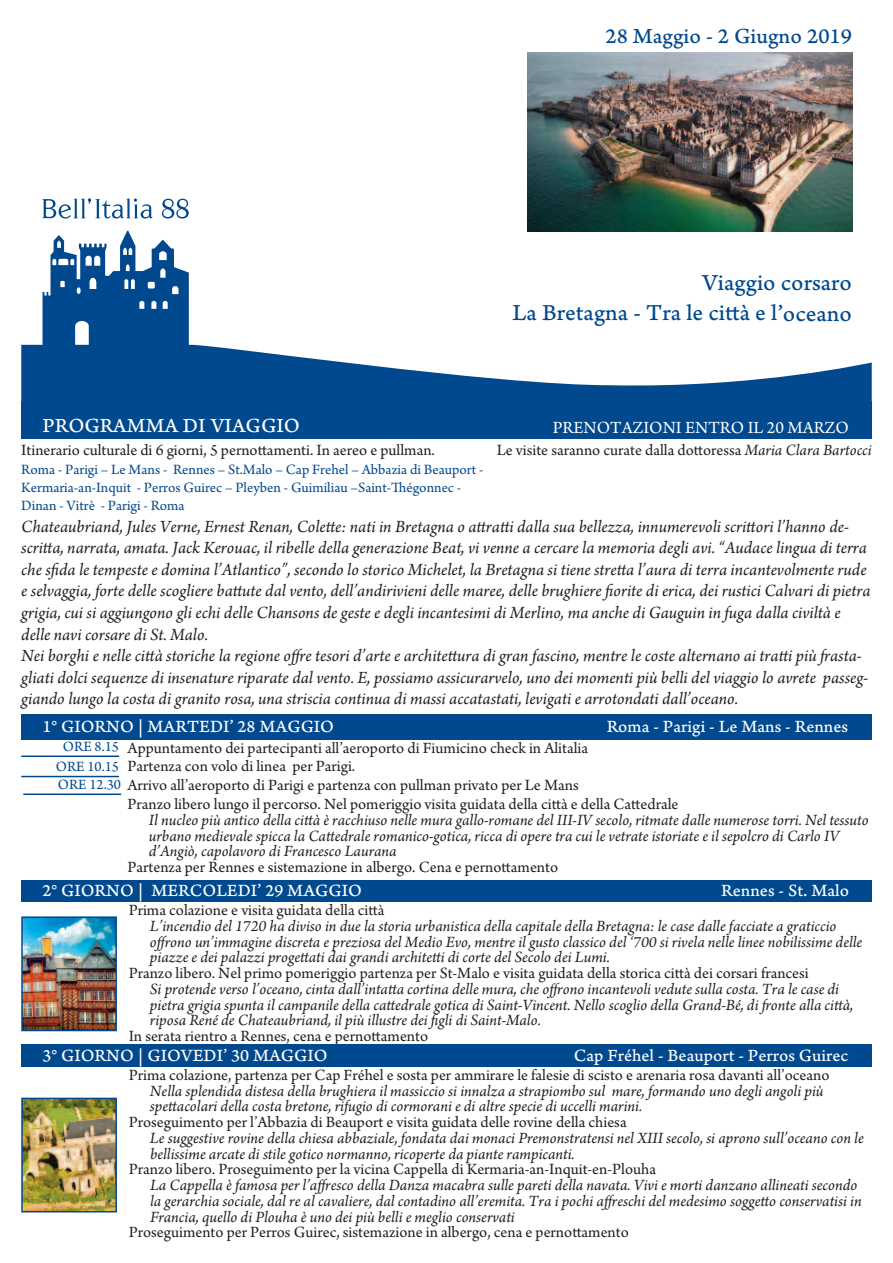
<style>
.page{position:relative;width:893px;height:1263px;background:#fff}
.page>*{position:absolute;margin:0;border:0;box-sizing:border-box;transform-origin:0 0}
.t1{font:24px/30.6px "Arno Pro Caption";color:#01498e;text-align:right}
.t2{font:22.5px "Arno Pro Caption";color:#01498e}
.t3{font:21px "Arno Pro Caption";color:#fff}
.t4{font:italic 18px/21.6px "Arno Pro";color:#231f20}
.t5{font:18px "Arno Pro Caption";color:#fff}
.t6{font:18px "Arno Pro";color:#fff}
.t7{font:italic 16.5px/15.8px "Arno Pro";color:#231f20}
.t8{font:16.5px "Arno Pro";color:#231f20}
.t9{font:15px/18px "Arno Pro";color:#01498e}
.s1{font-style:italic}
.s2{font-size:15px;color:#01498e}
</style>
<div class="page">
<svg style="left:21px;top:198px;width:851px;height:203px"></svg>
<img style="left:527px;top:52px;width:325px;height:180px">
<div style="left:21px;top:401px;width:851px;height:38px;background:#01498e"></div>
<div style="left:21px;top:715px;width:851px;height:25px;background:#01498e"></div>
<hr style="left:23px;top:793px;width:98px;height:2px;background:#01498e">
<hr style="left:21px;top:755px;width:98px;height:2px;background:#01498e">
<hr style="left:21px;top:776px;width:98px;height:1px;background:#01498e">
<div style="left:21px;top:880px;width:851px;height:22px;background:#01498e"></div>
<img style="left:24px;top:919px;width:90px;height:109px">
<div style="left:21px;top:916px;width:96px;height:115px;border:2px solid #01498e"></div>
<div style="left:21px;top:1044px;width:851px;height:23px;background:#01498e"></div>
<img style="left:24px;top:1101px;width:90px;height:108px">
<div style="left:21px;top:1098px;width:96px;height:114px;border:2px solid #01498e"></div>
<h2 class="t2" style="left:605px;top:28px;width:248px">28 Maggio - 2 Giugno 2019</h2>
<h1 class="t1" style="left:512px;top:269px;width:341px">Viaggio corsaro<br>La Bretagna - Tra le città e l’oceano</h1>
<p class="t3" style="left:43px;top:418px;width:259px">PROGRAMMA DI VIAGGIO</p>
<p class="t8" style="left:21px;top:444px;width:415px">Itinerario culturale di 6 giorni, 5 pernottamenti. In aereo e pullman.</p>
<p class="t9" style="left:21px;top:462px;width:464px">Roma - Parigi – Le Mans - Rennes – St.Malo – Cap Frehel – Abbazia di Beauport -<br>Kermaria-an-Inquit - Perros Guirec – Pleyben - Guimiliau –Saint-Thégonnec -<br>Dinan - Vitrè - Parigi - Roma</p>
<p class="t6" style="left:553px;top:421px;width:298px">PRENOTAZIONI ENTRO IL 20 MARZO</p>
<p class="t8" style="left:497px;top:444px;width:376px">Le visite saranno curate dalla dottoressa <span class="s1">Maria Clara Bartocci</span></p>
<p class="t4" style="left:21px;top:517px;width:851px">Chateaubriand, Jules Verne, Ernest Renan, Colette: nati in Bretagna o attratti dalla sua bellezza, innumerevoli scrittori l’hanno de&shy;scritta, narrata, amata. Jack Kerouac, il ribelle della generazione Beat, vi venne a cercare la memoria degli avi. “Audace lingua di terra che sfida le tempeste e domina l’Atlantico”, secondo lo storico Michelet, la Bretagna si tiene stretta l’aura di terra incantevolmente rude e selvaggia, forte delle scogliere battute dal vento, dell’andirivieni delle maree, delle brughiere fiorite di erica, dei rustici Calvari di pietra grigia, cui si aggiungono gli echi delle Chansons de geste e degli incantesimi di Merlino, ma anche di Gauguin in fuga dalla civiltà e delle navi corsare di St. Malo.<br>Nei borghi e nelle città storiche la regione offre tesori d’arte e architettura di gran fascino, mentre le coste alternano ai tratti più frasta&shy;gliati dolci sequenze di insenature riparate dal vento. E, possiamo assicurarvelo, uno dei momenti più belli del viaggio lo avrete passeg&shy;giando lungo la costa di granito rosa, una striscia continua di massi accatastati, levigati e arrotondati dall’oceano.</p>
<p class="t5" style="left:43px;top:720px;width:293px">1° GIORNO | MARTEDI’ 28 MAGGIO</p>
<p class="t5" style="left:607px;top:720px;width:243px">Roma - Parigi - Le Mans - Rennes</p>
<p class="t9" style="left:63px;top:739px;width:58px">ORE 8.15</p>
<p class="t9" style="left:56px;top:759px;width:65px">ORE 10.15</p>
<p class="t8" style="left:128px;top:742px;width:462px">Appuntamento dei partecipanti all’aeroporto di Fiumicino check in Alitalia</p>
<p class="t8" style="left:128px;top:760px;width:229px">Partenza con volo di linea per Parigi.</p>
<p class="t8" style="left:58px;top:779px;width:522px"><span class="s2">ORE 12.30</span> Arrivo all’aeroporto di Parigi e partenza con pullman privato per Le Mans</p>
<p class="t8" style="left:128px;top:798px;width:552px">Pranzo libero lungo il percorso. Nel pomeriggio visita guidata della città e della Cattedrale</p>
<p class="t7" style="left:149px;top:813px;width:721px">Il nucleo più antico della città è racchiuso nelle mura gallo-romane del III-IV secolo, ritmate dalle numerose torri. Nel tessuto urbano medievale spicca la Cattedrale romanico-gotica, ricca di opere tra cui le vetrate istoriate e il sepolcro di Carlo IV d’Angiò, capolavoro di Francesco Laurana</p>
<p class="t8" style="left:128px;top:861px;width:432px">Partenza per Rennes e sistemazione in albergo. Cena e pernottamento</p>
<p class="t5" style="left:43px;top:884px;width:321px">2° GIORNO | MERCOLEDI’ 29 MAGGIO</p>
<p class="t5" style="left:721px;top:884px;width:129px">Rennes - St. Malo</p>
<p class="t8" style="left:129px;top:904px;width:257px">Prima colazione e visita guidata della città</p>
<p class="t7" style="left:150px;top:919px;width:714px">L’incendio del 1720 ha diviso in due la storia urbanistica della capitale della Bretagna: le case dalle facciate a graticcio offrono un’immagine discreta e preziosa del Medio Evo, mentre il gusto classico del ‘700 si rivela nelle linee nobilissime delle piazze e dei palazzi progettati dai grandi architetti di corte del Secolo dei Lumi.</p>
<p class="t8" style="left:129px;top:967px;width:682px">Pranzo libero. Nel primo pomeriggio partenza per St-Malo e visita guidata della storica città dei corsari francesi</p>
<p class="t7" style="left:150px;top:982px;width:705px">Si protende verso l’oceano, cinta dall’intatta cortina delle mura, che offrono incantevoli vedute sulla costa. Tra le case di pietra grigia spunta il campanile della cattedrale gotica di Saint-Vincent. Nello scoglio della Grand-Bé, di fronte alla città, riposa René de Chateaubriand, il più illustre dei figli di Saint-Malo.</p>
<p class="t8" style="left:129px;top:1030px;width:301px">In serata rientro a Rennes, cena e pernottamento</p>
<p class="t5" style="left:43px;top:1049px;width:287px">3° GIORNO | GIOVEDI’ 30 MAGGIO</p>
<p class="t5" style="left:574px;top:1049px;width:276px">Cap Fréhel - Beauport - Perros Guirec</p>
<p class="t8" style="left:129px;top:1069px;width:702px">Prima colazione, partenza per Cap Fréhel e sosta per ammirare le falesie di scisto e arenaria rosa davanti all’oceano</p>
<p class="t7" style="left:150px;top:1084px;width:675px">Nella splendida distesa della brughiera il massiccio si innalza a strapiombo sul mare, formando uno degli angoli più spettacolari della costa bretone, rifugio di cormorani e di altre specie di uccelli marini.</p>
<p class="t8" style="left:129px;top:1116px;width:499px">Proseguimento per l’Abbazia di Beauport e visita guidata delle rovine della chiesa</p>
<p class="t7" style="left:150px;top:1131px;width:715px">Le suggestive rovine della chiesa abbaziale, fondata dai monaci Premonstratensi nel XIII secolo, si aprono sull’oceano con le bellissime arcate di stile gotico normanno, ricoperte da piante rampicanti.</p>
<p class="t8" style="left:129px;top:1163px;width:529px">Pranzo libero. Proseguimento per la vicina Cappella di Kermaria-an-Inquit-en-Plouha</p>
<p class="t7" style="left:150px;top:1179px;width:713px">La Cappella è famosa per l’affresco della Danza macabra sulle pareti della navata. Vivi e morti danzano allineati secondo la gerarchia sociale, dal re al cavaliere, dal contadino all’eremita. Tra i pochi affreschi del medesimo soggetto conservatisi in<br>Francia, quello di Plouha è uno dei più belli e meglio conservati</p>
<p class="t8" style="left:129px;top:1226px;width:502px">Proseguimento per Perros Guirec, sistemazione in albergo, cena e pernottamento</p>
</div>
